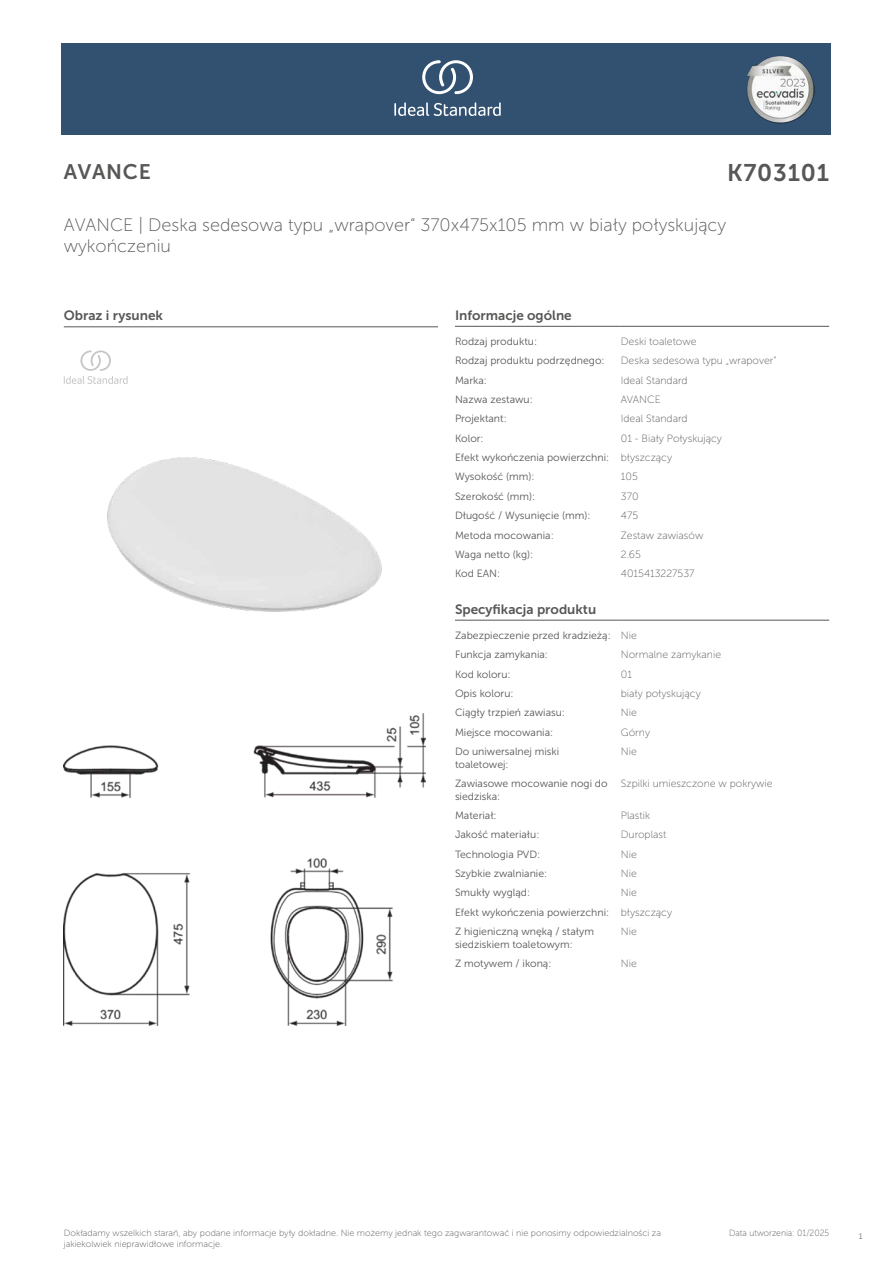
<style>
.page{position:relative;width:893px;height:1263px;background:#fff}
.page>*{position:absolute;margin:0;border:0;box-sizing:border-box;transform-origin:0 0}
.t1{font:24px "Museo Sans 700";letter-spacing:.035em;color:#575756}
.t2{font:21px "Museo Sans 700";letter-spacing:.035em;color:#575756}
.t3{font:18px/21.6px "Museo Sans 100";color:#575756}
.t4{font:13.5px "Museo Sans 700";color:#575756}
.t5{font:10.5px/19.4px "Museo Sans 300";color:#575756}
.t6{font:10.5px "Museo Sans 100";color:#575756}
.t7{font:9px/10.8px "Museo Sans 100";color:#575756}
.t8{font:9px "Museo Sans 100";color:#575756;scale:.95 1}
.t9{font:300 9px "Calibri";color:#575756;scale:.95 1}
.s1{font-family:"Museo Sans 100"}
</style>
<div class="page">
<div style="left:62px;top:43px;width:769px;height:91px;background:#325070"></div>
<hr style="left:455px;top:326px;width:166px;height:1px;background:#575756">
<hr style="left:621px;top:326px;width:208px;height:1px;background:#575756">
<hr style="left:455px;top:620px;width:166px;height:1px;background:#575756">
<hr style="left:621px;top:620px;width:208px;height:1px;background:#575756">
<img style="left:64px;top:714px;width:361px;height:312px">
<hr style="left:64px;top:327px;width:374px;height:1px;background:#575756">
<svg style="left:64px;top:350px;width:64px;height:34px"></svg>
<img style="left:107px;top:457px;width:275px;height:155px">
<svg style="left:394px;top:102px;width:107px;height:14px"></svg>
<svg style="left:422px;top:60px;width:51px;height:34px"></svg>
<img style="left:746px;top:56px;width:68px;height:67px">
<h2 class="t2" style="left:64px;top:160px;width:89px">AVANCE</h2>
<h1 class="t1" style="left:727px;top:160px;width:104px">K703101</h1>
<h3 class="t3" style="left:64px;top:214px;width:664px">AVANCE | Deska sedesowa typu „wrapover“ 370x475x105 mm w biały połyskujący wykończeniu</h3>
<p class="t4" style="left:64px;top:308px;width:101px">Obraz i rysunek</p>
<p class="t4" style="left:455px;top:308px;width:118px">Informacje ogólne</p>
<p class="t5" style="left:455px;top:332px;width:84px">Rodzaj produktu:</p>
<p class="t6" style="left:621px;top:336px;width:77px">Deski toaletowe</p>
<p class="t5" style="left:455px;top:351px;width:151px">Rodzaj produktu podrzędnego:</p>
<p class="t6" style="left:621px;top:355px;width:157px">Deska sedesowa typu „wrapover“</p>
<p class="t5" style="left:455px;top:370px;width:33px">Marka:</p>
<p class="t6" style="left:621px;top:374px;width:68px">Ideal Standard</p>
<p class="t5" style="left:455px;top:390px;width:79px">Nazwa zestawu:</p>
<p class="t6" style="left:621px;top:394px;width:42px">AVANCE</p>
<p class="t5" style="left:455px;top:409px;width:53px">Projektant:</p>
<p class="t6" style="left:621px;top:413px;width:68px">Ideal Standard</p>
<p class="t5" style="left:455px;top:429px;width:30px">Kolor:</p>
<p class="t6" style="left:621px;top:433px;width:103px">01 - Biały Połyskujący</p>
<p class="t5" style="left:455px;top:448px;width:219px">Efekt wykończenia powierzchni: <span class="s1">błyszczący<br></span>Wysokość (mm):</p>
<p class="t6" style="left:621px;top:471px;width:18px">105</p>
<p class="t5" style="left:455px;top:487px;width:82px">Szerokość (mm):</p>
<p class="t6" style="left:621px;top:491px;width:19px">370</p>
<p class="t5" style="left:455px;top:506px;width:137px">Długość / Wysunięcie (mm):</p>
<p class="t6" style="left:621px;top:510px;width:19px">475</p>
<p class="t5" style="left:455px;top:525px;width:100px">Metoda mocowania:</p>
<p class="t6" style="left:621px;top:529px;width:84px">Zestaw zawiasów</p>
<p class="t5" style="left:455px;top:545px;width:80px">Waga netto (kg):</p>
<p class="t6" style="left:621px;top:549px;width:22px">2.65</p>
<p class="t5" style="left:455px;top:564px;width:47px">Kod EAN:</p>
<p class="t6" style="left:621px;top:568px;width:75px">4015413227537</p>
<p class="t4" style="left:455px;top:602px;width:143px">Specyfikacja produktu</p>
<p class="t5" style="left:455px;top:626px;width:183px">Zabezpieczenie przed kradzieżą: <span class="s1">Nie<br></span>Funkcja zamykania:</p>
<p class="t6" style="left:621px;top:649px;width:102px">Normalne zamykanie</p>
<p class="t5" style="left:455px;top:664px;width:57px">Kod koloru:</p>
<p class="t6" style="left:621px;top:668px;width:13px">01</p>
<p class="t5" style="left:455px;top:684px;width:60px">Opis koloru:</p>
<p class="t6" style="left:621px;top:688px;width:81px">biały połyskujący</p>
<p class="t5" style="left:455px;top:703px;width:112px">Ciągły trzpień zawiasu:</p>
<p class="t6" style="left:621px;top:707px;width:17px">Nie</p>
<p class="t5" style="left:455px;top:722px;width:100px">Miejsce mocowania:</p>
<p class="t6" style="left:621px;top:726px;width:31px">Górny</p>
<p class="t5" style="left:455px;top:745px;width:106px;line-height:12.6px">Do uniwersalnej miski toaletowej:</p>
<p class="t6" style="left:621px;top:746px;width:17px">Nie</p>
<p class="t5" style="left:455px;top:777px;width:154px;line-height:12.6px">Zawiasowe mocowanie nogi do siedziska:</p>
<p class="t6" style="left:621px;top:778px;width:153px">Szpilki umieszczone w pokrywie</p>
<p class="t5" style="left:455px;top:806px;width:43px">Materiał:</p>
<p class="t6" style="left:621px;top:810px;width:31px">Plastik</p>
<p class="t5" style="left:455px;top:825px;width:86px">Jakość materiału:</p>
<p class="t6" style="left:621px;top:829px;width:47px">Duroplast</p>
<p class="t5" style="left:455px;top:844px;width:87px">Technologia PVD:</p>
<p class="t6" style="left:621px;top:848px;width:17px">Nie</p>
<p class="t5" style="left:455px;top:864px;width:94px">Szybkie zwalnianie:</p>
<p class="t6" style="left:621px;top:868px;width:17px">Nie</p>
<p class="t5" style="left:455px;top:883px;width:77px">Smukły wygląd:</p>
<p class="t6" style="left:621px;top:887px;width:17px">Nie</p>
<p class="t5" style="left:455px;top:902px;width:219px">Efekt wykończenia powierzchni: <span class="s1">błyszczący<br></span>Z higieniczną wnęką / stałym</p>
<p class="t5" style="left:455px;top:934px;width:119px">siedziskiem toaletowym:</p>
<p class="t6" style="left:621px;top:926px;width:17px">Nie</p>
<p class="t5" style="left:455px;top:954px;width:98px">Z motywem / ikoną:</p>
<p class="t6" style="left:621px;top:958px;width:17px">Nie</p>
<p class="t7" style="left:64px;top:1227px;width:599px">Dokładamy wszelkich starań, aby podane informacje były dokładne. Nie możemy jednak tego zagwarantować i nie ponosimy odpowiedzialności za jakiekolwiek nieprawidłowe informacje.</p>
<p class="t8" style="left:729px;top:1228px;width:107px">Data utworzenia: 01/2025</p>
<p class="t9" style="left:858px;top:1230px;width:6px">1</p>
</div>
